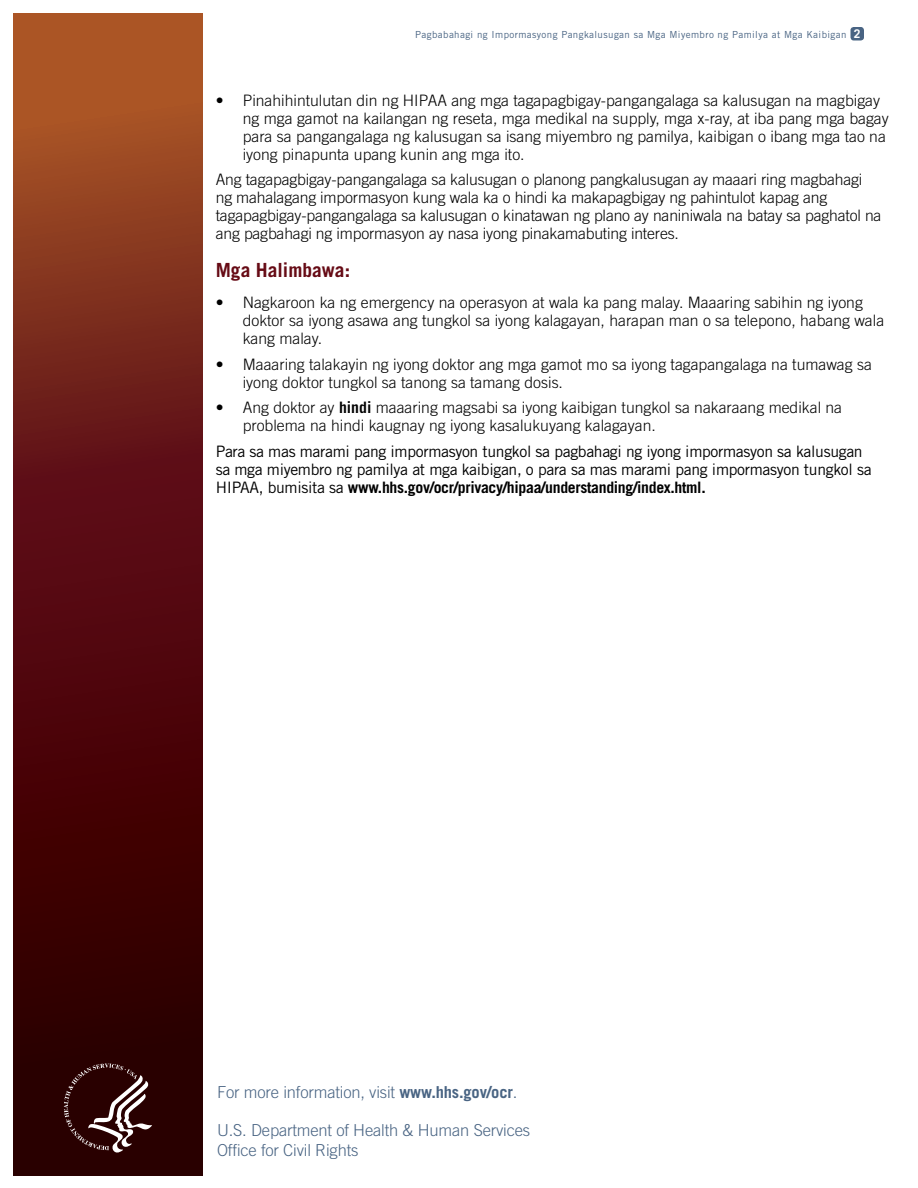
<style>
.page{position:relative;width:918px;height:1188px;background:#fff}
.page>*{position:absolute;margin:0;border:0;box-sizing:border-box;transform-origin:0 0}
.t1{font:700 19.5px "Trade Gothic";color:#660b15}
.t2{font:300 16.5px/19.8px "Trade Gothic";letter-spacing:-.01em;color:#496483}
.t3{font:300 15.75px/18px "Trade Gothic";color:#000}
.t4{font:15.75px/18px "Trade Gothic";letter-spacing:-.02em;color:#000}
.t5{font:9.75px "Trade Gothic";letter-spacing:.04em;color:#496483}
.s1{font-weight:700;font-size:12px;color:#fff}
.s2{font-weight:700}
</style>
<div class="page">
<svg style="left:14px;top:14px;width:188px;height:1162px"></svg>
<div style="left:850px;top:27px;width:14px;height:13px;background:#496483;border-radius:3px"></div>
<svg style="left:64px;top:1063px;width:88px;height:90px"></svg>
<p class="t5" style="left:415px;top:28px;width:447px">Pagbabahagi ng Impormasyong Pangkalusugan sa Mga Miyembro ng Pamilya at Mga Kaibigan <span class="s1">2</span></p>
<p class="t3" style="left:216px;top:91px;width:9px">•</p>
<p class="t3" style="left:243px;top:91px;width:648px">Pinahihintulutan din ng HIPAA ang mga tagapagbigay-pangangalaga sa kalusugan na magbigay ng mga gamot na kailangan ng reseta, mga medikal na supply, mga x-ray, at iba pang mga bagay para sa pangangalaga ng kalusugan sa isang miyembro ng pamilya, kaibigan o ibang mga tao na iyong pinapunta upang kunin ang mga ito.</p>
<p class="t3" style="left:216px;top:170px;width:667px">Ang tagapagbigay-pangangalaga sa kalusugan o planong pangkalusugan ay maaari ring magbahagi ng mahalagang impormasyon kung wala ka o hindi ka makapagbigay ng pahintulot kapag ang tagapagbigay-pangangalaga sa kalusugan o kinatawan ng plano ay naniniwala na batay sa paghatol na ang pagbahagi ng impormasyon ay nasa iyong pinakamabuting interes.</p>
<h3 class="t1" style="left:216px;top:258px;width:136px">Mga Halimbawa:</h3>
<p class="t3" style="left:243px;top:293px;width:643px">Nagkaroon ka ng emergency na operasyon at wala ka pang malay. Maaaring sabihin ng iyong doktor sa iyong asawa ang tungkol sa iyong kalagayan, harapan man o sa telepono, habang wala kang malay.</p>
<p class="t3" style="left:243px;top:355px;width:631px">Maaaring talakayin ng iyong doktor ang mga gamot mo sa iyong tagapangalaga na tumawag sa iyong doktor tungkol sa tanong sa tamang dosis.</p>
<p class="t3" style="left:243px;top:398px;width:601px">Ang doktor ay <span class="s2">hindi</span> maaaring magsabi sa iyong kaibigan tungkol sa nakaraang medikal na problema na hindi kaugnay ng iyong kasalukuyang kalagayan.</p>
<p class="t3" style="left:216px;top:293px;width:9px">•</p>
<p class="t3" style="left:216px;top:355px;width:9px">•</p>
<p class="t3" style="left:216px;top:398px;width:9px">•</p>
<p class="t4" style="left:216px;top:442px;width:657px">Para sa mas marami pang impormasyon tungkol sa pagbahagi ng iyong impormasyon sa kalusugan sa mga miyembro ng pamilya at mga kaibigan, o para sa mas marami pang impormasyon tungkol sa<br>HIPAA, bumisita sa <span class="s2">www.hhs.gov/ocr/privacy/hipaa/understanding/index.html.</span></p>
<p class="t2" style="left:217px;top:1082px;width:302px">For more information, visit <span class="s2">www.hhs.gov/ocr</span>.</p>
<p class="t2" style="left:217px;top:1120px;width:315px">U.S. Department of Health &amp; Human Services<br>Office for Civil Rights</p>
</div>
